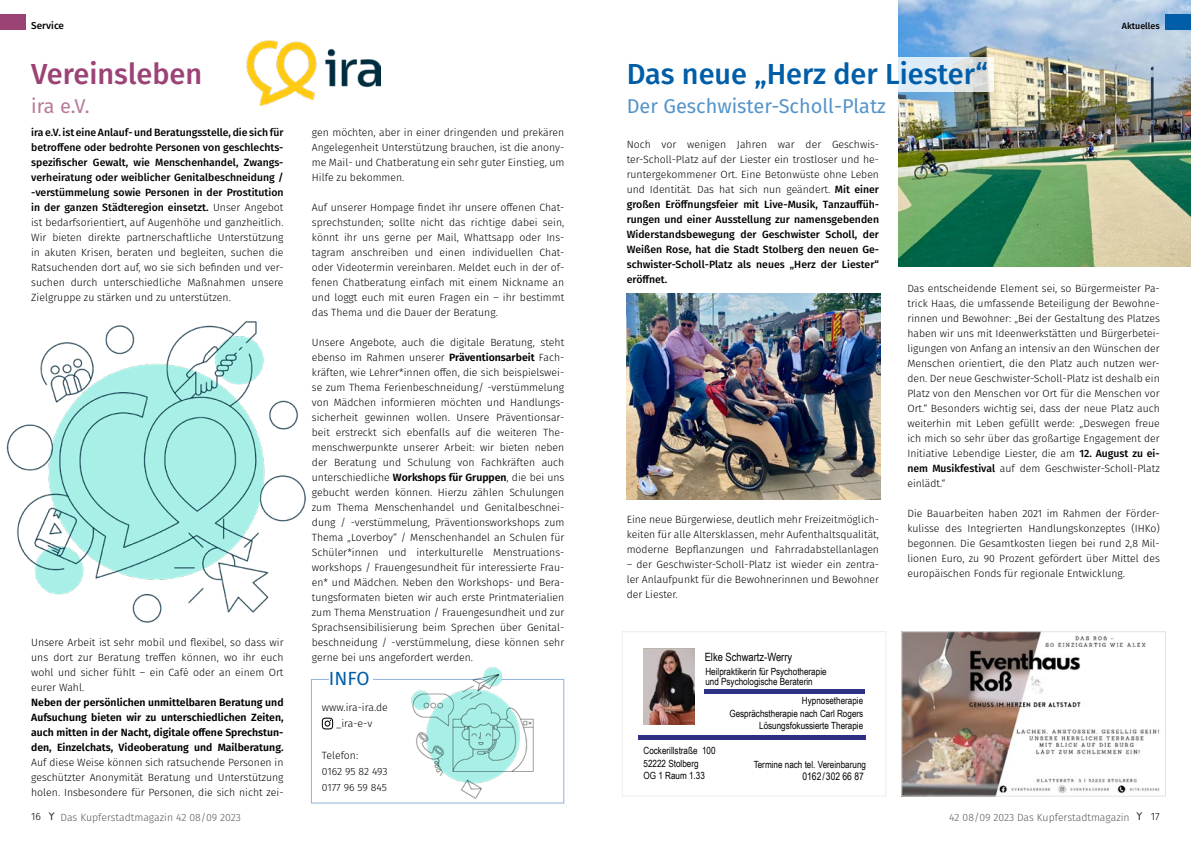
<style>
.page{position:relative;width:1191px;height:842px;background:#fff}
.page>*{position:absolute;margin:0;border:0;box-sizing:border-box;transform-origin:0 0}
.t1{font:500 29px "Fira Sans";color:#005ea8}
.t2{font:500 29px "Fira Sans";color:#9c4376}
.t3{font:20px "Fira Sans";color:#5594ca}
.t4{font:20px "Fira Sans";color:#b77b9b}
.t5{font:19px "Fira Sans";color:#005ea8}
.t6{font:11.4px "Arial Narrow";color:#000}
.t7{font:300 10.5px/15px "Fira Sans";color:#000;text-align:justify}
.t8{font:500 10.5px/15px "Fira Sans";color:#000;text-align:justify}
.t9{font:600 10.5px/15px "Fira Sans";color:#000;text-align:justify}
.t10{font:300 10.5px "Fira Sans";color:#58585a}
.t11{font:10.4px "Arial Narrow";color:#000}
.t12{font:500 10px "Fira Sans";color:#000}
.t13{font:9.9px/12.5px "Arial Narrow";color:#000}
.t14{font:500 9px "Fira Sans";color:#000}
.s1{font-weight:500}
.s2{font-weight:600}
.s3{font-weight:300}
</style>
<div class="page">
<img style="left:898px;top:0;width:293px;height:267px">
<svg style="left:898px;top:57px;width:95px;height:34px;fill:#dfecf8"></svg>
<svg style="left:322px;top:718px;width:11px;height:11px"></svg>
<img style="left:246px;top:40px;width:134px;height:66px">
<img style="left:382px;top:667px;width:181px;height:137px">
<img style="left:6px;top:321px;width:300px;height:302px">
<img style="left:626px;top:293px;width:254px;height:206px">
<hr style="left:704px;top:689px;width:161px;height:4px;background:#2e3082">
<hr style="left:638px;top:736px;width:228px;height:4px;background:#2e3082">
<img style="left:643px;top:649px;width:51px;height:76px">
<div style="left:622px;top:631px;width:264px;height:166px;border:1px solid #eceded"></div>
<img style="left:903px;top:633px;width:257px;height:162px">
<div style="left:901px;top:631px;width:265px;height:166px;border:1px solid #e1e2e3"></div>
<div style="left:1165px;top:14px;width:26px;height:15px;background:#005ea8"></div>
<div style="left:0;top:14px;width:26px;height:16px;background:#9c4376"></div>
<svg style="left:1136px;top:812px;width:6px;height:8px"></svg>
<svg style="left:48px;top:812px;width:7px;height:8px"></svg>
<p class="t12" style="left:31px;top:18px;width:34px">Service</p>
<p class="t14" style="left:1121px;top:19px;width:39px">Aktuelles</p>
<h1 class="t2" style="left:31px;top:50px;width:172px">Vereinsleben</h1>
<h2 class="t4" style="left:31px;top:91px;width:60px">ira e.V.</h2>
<p class="t7" style="left:31px;top:125px;width:254px"><span class="s1">ira e.V. ist eine Anlauf- und Beratungsstelle, die sich für betroffene oder bedrohte Personen von geschlechts&shy;spezifischer Gewalt, wie Menschenhandel, Zwangs&shy;verheiratung oder weiblicher Genitalbeschneidung / -verstümmelung sowie Personen in der Prostitution in der ganzen Städteregion einsetzt.</span> Unser Angebot ist bedarfsorientiert, auf Augenhöhe und ganzheitlich.<br>Wir bieten direkte partnerschaftliche Unterstützung in akuten Krisen, beraten und begleiten, suchen die Ratsuchenden dort auf, wo sie sich befinden und ver&shy;suchen durch unterschiedliche Maßnahmen unsere Zielgruppe zu stärken und zu unterstützen.</p>
<p class="t7" style="left:31px;top:635px;width:254px">Unsere Arbeit ist sehr mobil und flexibel, so dass wir uns dort zur Beratung treffen können, wo ihr euch wohl und sicher fühlt – ein Café oder an einem Ort eurer Wahl.</p>
<p class="t9" style="left:31px;top:694px;width:254px">Neben der persönlichen unmittelbaren Beratung und Aufsuchung bieten wir zu unterschiedlichen Zeiten, auch mitten in der Nacht, digitale offene Sprechstun&shy;den, Einzelchats, Videoberatung und Mailberatung.</p>
<p class="t7" style="left:31px;top:755px;width:254px">Auf diese Weise können sich ratsuchende Personen in geschützter Anonymität Beratung und Unterstützung holen. Insbesondere für Personen, die sich nicht zei-</p>
<p class="t7" style="left:312px;top:125px;width:254px">gen möchten, aber in einer dringenden und prekären Angelegenheit Unterstützung brauchen, ist die anony&shy;me Mail- und Chatberatung ein sehr guter Einstieg, um Hilfe zu bekommen.</p>
<p class="t7" style="left:312px;top:200px;width:254px">Auf unserer Hompage findet ihr unsere offenen Chat&shy;sprechstunden; sollte nicht das richtige dabei sein, könnt ihr uns gerne per Mail, Whattsapp oder Ins&shy;tagram anschreiben und einen individuellen Chat&shy;oder Videotermin vereinbaren. Meldet euch in der of&shy;fenen Chatberatung einfach mit einem Nickname an und loggt euch mit euren Fragen ein – ihr bestimmt das Thema und die Dauer der Beratung.</p>
<p class="t7" style="left:312px;top:335px;width:254px">Unsere Angebote, auch die digitale Beratung, steht ebenso im Rahmen unserer <span class="s2">Präventionsarbeit</span> Fach&shy;kräften, wie Lehrer*innen offen, die sich beispielswei&shy;se zum Thema Ferienbeschneidung/ -verstümmelung von Mädchen informieren möchten und Handlungs&shy;sicherheit gewinnen wollen. Unsere Präventionsar&shy;beit erstreckt sich ebenfalls auf die weiteren The&shy;menschwerpunkte unserer Arbeit: wir bieten neben der Beratung und Schulung von Fachkräften auch unterschiedliche <span class="s2">Workshops für Gruppen</span>, die bei uns gebucht werden können. Hierzu zählen Schulungen zum Thema Menschenhandel und Genitalbeschnei&shy;dung / -verstümmelung, Präventionsworkshops zum Thema „Loverboy“ / Menschenhandel an Schulen für Schüler*innen und interkulturelle Menstruations&shy;workshops / Frauengesundheit für interessierte Frau&shy;en* und Mädchen. Neben den Workshops- und Bera&shy;tungsformaten bieten wir auch erste Printmaterialien zum Thema Menstruation / Frauengesundheit und zur Sprachsensibilisierung beim Sprechen über Genital&shy;beschneidung / -verstümmelung, diese können sehr gerne bei uns angefordert werden.</p>
<h3 class="t5" style="left:329px;top:663px;width:42px">INFO</h3>
<p class="t7" style="left:322px;top:699px;width:67px;line-height:16px;text-align:center">www.ira-ira.de _ira-e-v</p>
<p class="t7" style="left:322px;top:747px;width:67px;line-height:16px;text-align:left">Telefon:<br>0162 95 82 493<br>0177 96 59 845</p>
<h1 class="t1" style="left:626px;top:50px;width:363px">Das neue „Herz der Liester“</h1>
<h2 class="t3" style="left:626px;top:91px;width:261px">Der Geschwister-Scholl-Platz</h2>
<p class="t8" style="left:626px;top:136px;width:254px"><span class="s3">Noch vor wenigen Jahren war der Geschwis&shy;ter-Scholl-Platz auf der Liester ein trostloser und he&shy;runtergekommener Ort. Eine Betonwüste ohne Leben und Identität. Das hat sich nun geändert.</span> Mit einer großen Eröffnungsfeier mit Live-Musik, Tanzauffüh&shy;rungen und einer Ausstellung zur namensgebenden Widerstandsbewegung der Geschwister Scholl, der Weißen Rose, hat die Stadt Stolberg den neuen Ge&shy;schwister-Scholl-Platz als neues „Herz der Liester“ eröffnet.</p>
<p class="t7" style="left:626px;top:512px;width:254px">Eine neue Bürgerwiese, deutlich mehr Freizeitmöglich&shy;keiten für alle Altersklassen, mehr Aufenthaltsqualität, moderne Bepflanzungen und Fahrradabstellanlagen</p>
<p class="t7" style="left:626px;top:557px;width:254px">– der Geschwister-Scholl-Platz ist wieder ein zentra&shy;ler Anlaufpunkt für die Bewohnerinnen und Bewohner der Liester.</p>
<p class="t6" style="left:704px;top:649px;width:89px">Elke Schwartz-Werry</p>
<p class="t13" style="left:705px;top:666px;width:123px;line-height:10.4px">Heilpraktikerin für Psychotherapie und Psychologische Beraterin</p>
<p class="t13" style="left:643px;top:744px;width:74px">Cockerillstraße 100<br>52222 Stolberg<br>OG 1 Raum 1.33</p>
<p class="t13" style="left:729px;top:694px;width:135px;text-align:right">Hypnosetherapie<br>Gesprächstherapie nach Carl Rogers<br>Lösungsfokussierte Therapie</p>
<p class="t13" style="left:753px;top:757px;width:114px">Termine nach tel. Vereinbarung</p>
<p class="t11" style="left:802px;top:769px;width:63px">0162/302 66 87</p>
<p class="t7" style="left:907px;top:281px;width:254px">Das entscheidende Element sei, so Bürgermeister Pa&shy;trick Haas, die umfassende Beteiligung der Bewohne&shy;rinnen und Bewohner: „Bei der Gestaltung des Platzes haben wir uns mit Ideenwerkstätten und Bürgerbetei&shy;ligungen von Anfang an intensiv an den Wünschen der Menschen orientiert, die den Platz auch nutzen wer&shy;den. Der neue Geschwister-Scholl-Platz ist deshalb ein Platz von den Menschen vor Ort für die Menschen vor Ort.“ Besonders wichtig sei, dass der neue Platz auch weiterhin mit Leben gefüllt werde: „Deswegen freue ich mich so sehr über das großartige Engagement der Initiative Lebendige Liester, die am <span class="s1">12. August zu ei&shy;nem Musikfestival</span> auf dem Geschwister-Scholl-Platz einlädt.“</p>
<p class="t7" style="left:907px;top:506px;width:254px">Die Bauarbeiten haben 2021 im Rahmen der Förder&shy;kulisse des Integrierten Handlungskonzeptes (IHKo) begonnen. Die Gesamtkosten liegen bei rund 2,8 Mil&shy;lionen Euro, zu 90 Prozent gefördert über Mittel des europäischen Fonds für regionale Entwicklung.</p>
<p class="t7" style="left:31px;top:809px;width:11px">16</p>
<p class="t10" style="left:60px;top:809px;width:182px">Das Kupferstadtmagazin 42 08/09 2023</p>
<p class="t10" style="left:949px;top:810px;width:182px">42 08/09 2023 Das Kupferstadtmagazin</p>
<p class="t7" style="left:1150px;top:809px;width:10px">17</p>
</div>
